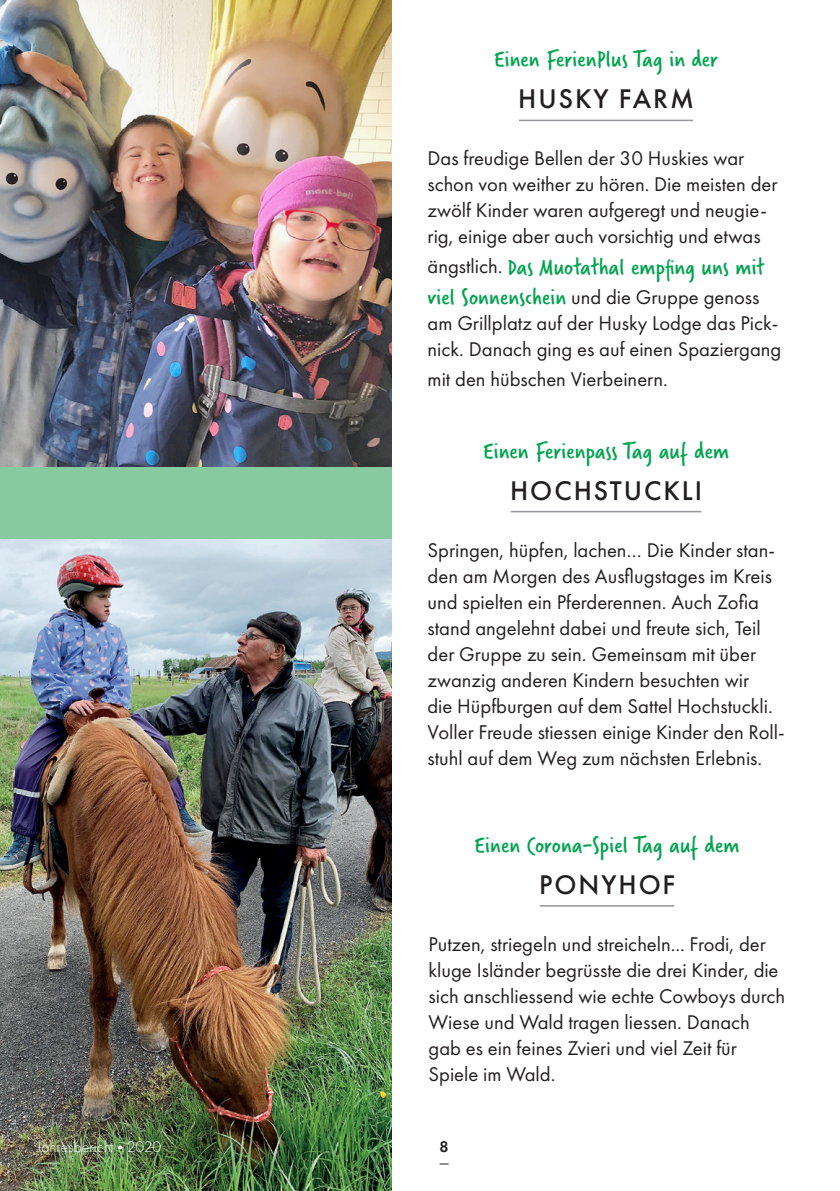
<style>
.page{position:relative;width:840px;height:1191px;background:#fff}
.page>*{position:absolute;margin:0;border:0;box-sizing:border-box;transform-origin:0 0}
.t1{font:500 28px "Futura PT";letter-spacing:.07em;color:#231f20}
.t2{font:25px "Verveine";letter-spacing:.01em;color:#00a44e}
.t3{font:20.6px/26px "Futura PT";color:#231f20}
.t4{font:300 16px "Futura PT";color:#fff}
.t5{font:600 16px "Futura PT";color:#231f20}
.s1{font-family:"Futura PT";font-size:20.6px;color:#231f20}
.s2{font-family:"Verveine";font-size:25px;color:#00a44e}
</style>
<div class="page">
<img style="left:0;top:539px;width:391px;height:652px">
<hr style="left:518px;top:120px;width:174px;height:1px;background:#939598">
<img style="left:0;top:0;width:391px;height:467px">
<div style="left:0;top:467px;width:391px;height:72px;background:#88ca9f"></div>
<hr style="left:510px;top:511px;width:191px;height:1px;background:#939598">
<hr style="left:539px;top:905px;width:135px;height:1px;background:#939598">
<p class="t2" style="left:494px;top:42px;width:225px">Einen FerienPlus Tag in der</p>
<h1 class="t1" style="left:518px;top:82px;width:177px">HUSKY FARM</h1>
<p class="t3" style="left:427px;top:145px;width:351px">Das freudige Bellen der 30 Huskies war schon von weither zu hören. Die meisten der zwölf Kinder waren aufgeregt und neugie&shy;rig, einige aber auch vorsichtig und etwas</p>
<p class="t2" style="left:427px;top:249px;width:338px"><span class="s1">ängstlich.</span> Das Muotathal empfing uns mit</p>
<p class="t3" style="left:427px;top:283px;width:355px"><span class="s2">viel Sonnenschein</span> und die Gruppe genoss am Grillplatz auf der Husky Lodge das Pick&shy;nick. Danach ging es auf einen Spaziergang</p>
<p class="t3" style="left:427px;top:365px;width:241px">mit den hübschen Vierbeinern.</p>
<p class="t2" style="left:483px;top:433px;width:247px">Einen Ferienpass Tag auf dem</p>
<h1 class="t1" style="left:510px;top:473px;width:193px">HOCHSTUCKLI</h1>
<p class="t3" style="left:427px;top:537px;width:358px">Springen, hüpfen, lachen… Die Kinder stan&shy;den am Morgen des Ausflugstages im Kreis und spielten ein Pferderennen. Auch Zofia stand angelehnt dabei und freute sich, Teil der Gruppe zu sein. Gemeinsam mit über zwanzig anderen Kindern besuchten wir<br>die Hüpfburgen auf dem Sattel Hochstuckli.<br>Voller Freude stiessen einige Kinder den Roll&shy;stuhl auf dem Weg zum nächsten Erlebnis.</p>
<p class="t2" style="left:474px;top:827px;width:266px">Einen Corona-Spiel Tag auf dem</p>
<h1 class="t1" style="left:538px;top:867px;width:137px">PONYHOF</h1>
<p class="t3" style="left:428px;top:931px;width:358px">Putzen, striegeln und streicheln... Frodi, der kluge Isländer begrüsste die drei Kinder, die sich anschliessend wie echte Cowboys durch Wiese und Wald tragen liessen. Danach gab es ein feines Zvieri und viel Zeit für Spiele im Wald.</p>
<p class="t4" style="left:37px;top:1137px;width:126px">Jahresbericht <sup>.</sup> 2020</p>
<p class="t5" style="left:439px;top:1136px;width:11px">8</p>
</div>
